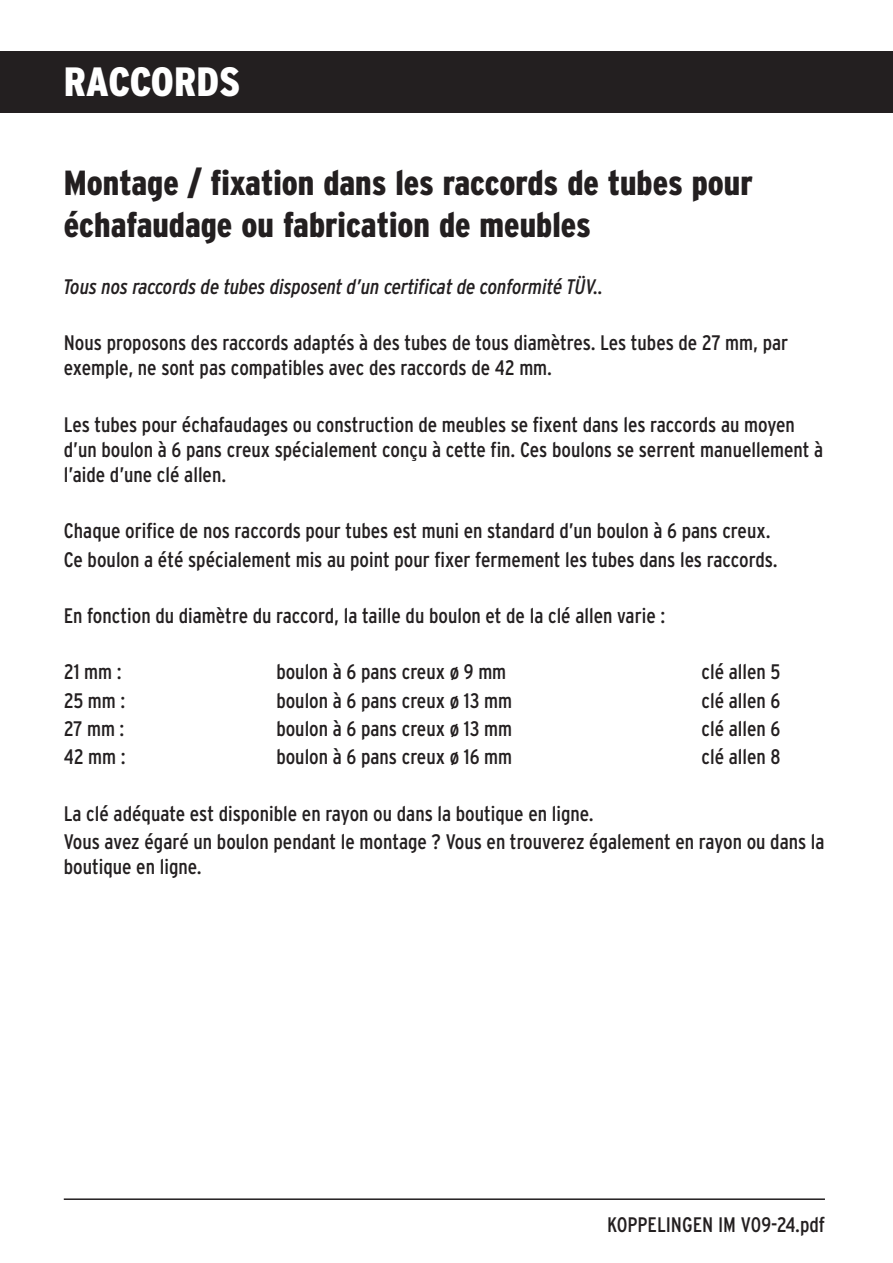
<style>
.page{position:relative;width:893px;height:1263px;background:#fff}
.page>*{position:absolute;margin:0;border:0;box-sizing:border-box;transform-origin:0 0}
.t1{font:900 40.8px "Interstate Condensed";letter-spacing:-.01em;color:#fff}
.t2{font:900 34.8px/41.8px "Interstate Condensed";color:#231f20}
.t3{font:21px/25.2px "Interstate Condensed";color:#231f20}
.t4{font:italic 21px "Interstate Condensed";color:#231f20}
</style>
<div class="page">
<div style="left:0;top:51px;width:893px;height:62px;background:#231f20"></div>
<hr style="left:64px;top:1198px;width:761px;height:2px;background:#231f20">
<h1 class="t1" style="left:64px;top:59px;width:178px">RACCORDS</h1>
<h2 class="t2" style="left:64px;top:162px;width:691px">Montage / fixation dans les raccords de tubes pour échafaudage ou fabrication de meubles</h2>
<p class="t4" style="left:64px;top:274px;width:541px">Tous nos raccords de tubes disposent d’un certificat de conformité TÜV..</p>
<p class="t3" style="left:64px;top:330px;width:726px">Nous proposons des raccords adaptés à des tubes de tous diamètres. Les tubes de 27 mm, par exemple, ne sont pas compatibles avec des raccords de 42 mm.</p>
<p class="t3" style="left:64px;top:411px;width:761px">Les tubes pour échafaudages ou construction de meubles se fixent dans les raccords au moyen d’un boulon à 6 pans creux spécialement conçu à cette fin. Ces boulons se serrent manuellement à l’aide d’une clé allen.</p>
<p class="t3" style="left:64px;top:517px;width:715px;line-height:28.2px">Chaque orifice de nos raccords pour tubes est muni en standard d’un boulon à 6 pans creux.<br>Ce boulon a été spécialement mis au point pour fixer fermement les tubes dans les raccords.</p>
<p class="t3" style="left:64px;top:603px;width:603px">En fonction du diamètre du raccord, la taille du boulon et de la clé allen varie :</p>
<p class="t3" style="left:64px;top:659px;width:59px">21 mm :</p>
<p class="t3" style="left:276px;top:659px;width:231px">boulon à 6 pans creux ø 9 mm</p>
<p class="t3" style="left:701px;top:659px;width:81px">clé allen 5</p>
<p class="t3" style="left:64px;top:687px;width:63px">25 mm :</p>
<p class="t3" style="left:276px;top:687px;width:237px">boulon à 6 pans creux ø 13 mm</p>
<p class="t3" style="left:701px;top:687px;width:80px">clé allen 6</p>
<p class="t3" style="left:64px;top:716px;width:62px">27 mm :</p>
<p class="t3" style="left:276px;top:716px;width:237px">boulon à 6 pans creux ø 13 mm</p>
<p class="t3" style="left:701px;top:716px;width:80px">clé allen 6</p>
<p class="t3" style="left:64px;top:744px;width:63px">42 mm :</p>
<p class="t3" style="left:276px;top:744px;width:237px">boulon à 6 pans creux ø 16 mm</p>
<p class="t3" style="left:701px;top:744px;width:81px">clé allen 8</p>
<p class="t3" style="left:64px;top:799px;width:762px;line-height:28.2px">La clé adéquate est disponible en rayon ou dans la boutique en ligne.<br>Vous avez égaré un boulon pendant le montage ? Vous en trouverez également en rayon ou dans la</p>
<p class="t3" style="left:64px;top:854px;width:139px">boutique en ligne.</p>
<p class="t3" style="left:607px;top:1212px;width:219px">KOPPELINGEN IM V09-24.pdf</p>
</div>
